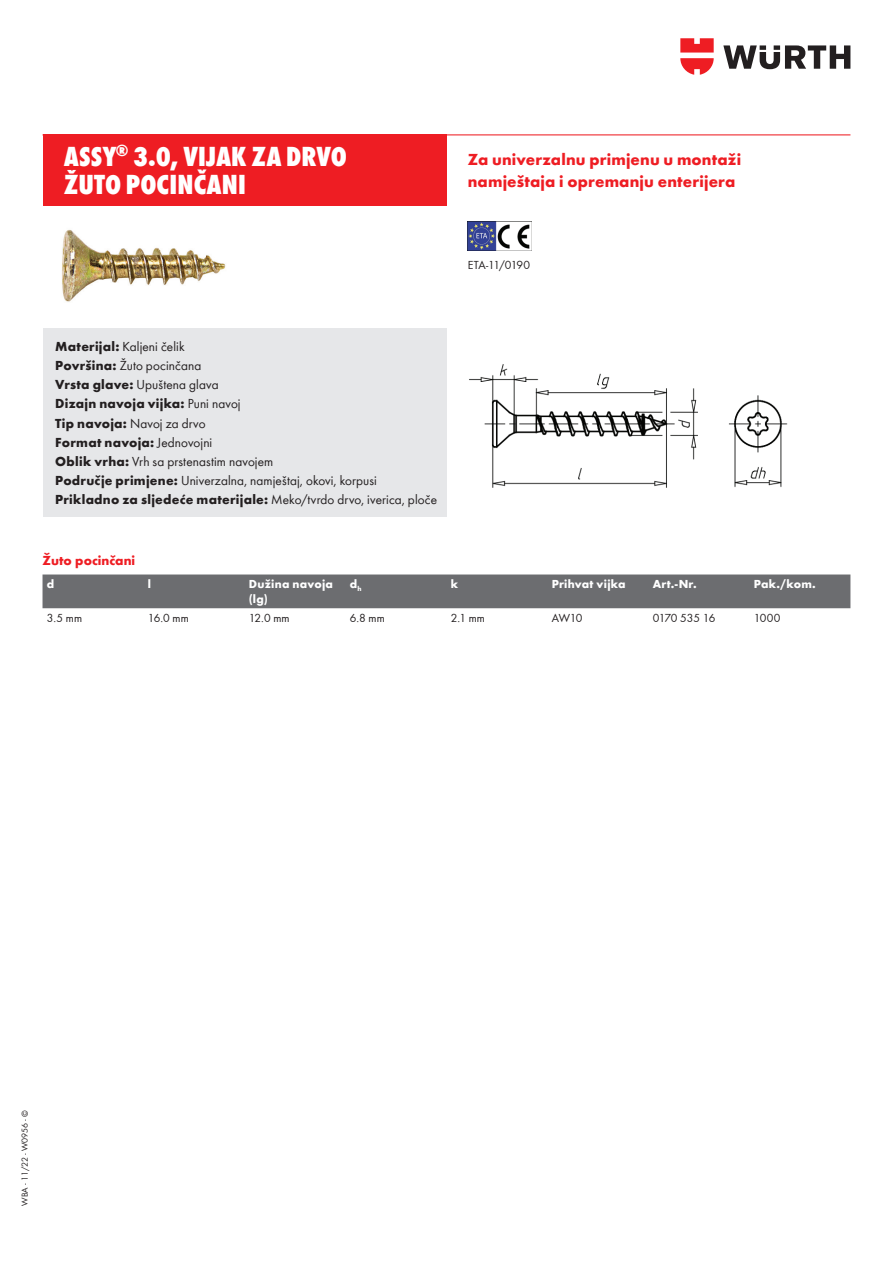
<style>
.page{position:relative;width:893px;height:1263px;background:#fff}
.page>*{position:absolute;margin:0;border:0;box-sizing:border-box;transform-origin:0 0}
.t1{font:28.5px/28.5px "Wuerth Extra Bold Cond Caps";letter-spacing:.005em;color:#fff}
.t2{font:700 16.5px/21.8px "Wuerth Global";letter-spacing:.01em;color:#ee1d23}
.t3{font:13.5px/19.2px "Wuerth Global";letter-spacing:.01em;color:#231f20}
.t4{font:700 13.5px "Wuerth";color:#ee1d23}
.t5{font:700 12px/15px "Wuerth Global";letter-spacing:.02em;color:#fff}
.t6{font:12px "Wuerth Global";letter-spacing:-.02em;color:#231f20}
.t7{font:12px "Wuerth Global";letter-spacing:-.04em;color:#231f20}
.t8{font:9px "Wuerth";color:#231f20}
.s1{font-weight:700}
</style>
<div class="page">
<hr style="left:43px;top:134px;width:807px;height:1px;background:#ee1d23">
<div style="left:43px;top:134px;width:403px;height:72px;background:#ee1d23"></div>
<img style="left:468px;top:222px;width:64px;height:29px">
<div style="left:43px;top:328px;width:403px;height:189px;background:#e6e7e9"></div>
<img style="left:62px;top:229px;width:164px;height:73px">
<img style="left:469px;top:364px;width:319px;height:124px">
<div style="left:43px;top:574px;width:807px;height:34px;background:#6c6d70"></div>
<svg style="left:723px;top:45px;width:127px;height:24px"></svg>
<svg style="left:680px;top:38px;width:34px;height:37px"></svg>
<h1 class="t1" style="left:64px;top:140px;width:285px">ASSY<sup>®</sup> 3.0, VIJAK ZA DRVO<br>ŽUTO POCINČANI</h1>
<p class="t3" style="left:55px;top:337px;width:383px"><span class="s1">Materijal:</span> Kaljeni čelik<br><span class="s1">Površina:</span> Žuto pocinčana<br><span class="s1">Vrsta glave:</span> Upuštena glava<br><span class="s1">Dizajn navoja vijka:</span> Puni navoj<br><span class="s1">Tip navoja:</span> Navoj za drvo<br><span class="s1">Format navoja:</span> Jednovojni<br><span class="s1">Oblik vrha:</span> Vrh sa prstenastim navojem<br><span class="s1">Područje primjene:</span> Univerzalna, namještaj, okovi, korpusi <span class="s1">Prikladno za sljedeće materijale:</span> Meko/tvrdo drvo, iverica, ploče</p>
<p class="t4" style="left:43px;top:551px;width:94px">Žuto pocinčani</p>
<p class="t2" style="left:468px;top:148px;width:275px">Za univerzalnu primjenu u montaži namještaja i opremanju enterijera</p>
<p class="t7" style="left:468px;top:257px;width:64px">ETA-11/0190</p>
<p class="t5" style="left:47px;top:577px;width:9px">d</p>
<p class="t5" style="left:148px;top:577px;width:5px">l</p>
<p class="t5" style="left:249px;top:577px;width:86px">Dužina navoja (lg)</p>
<p class="t5" style="left:350px;top:577px;width:14px">d<sub>h</sub></p>
<p class="t5" style="left:451px;top:577px;width:9px">k</p>
<p class="t5" style="left:552px;top:577px;width:75px">Prihvat vijka</p>
<p class="t5" style="left:653px;top:577px;width:46px">Art.-Nr.</p>
<p class="t5" style="left:754px;top:577px;width:64px">Pak./kom.</p>
<p class="t6" style="left:47px;top:611px;width:37px">3.5 mm</p>
<p class="t6" style="left:148px;top:611px;width:43px">16.0 mm</p>
<p class="t6" style="left:249px;top:611px;width:42px">12.0 mm</p>
<p class="t6" style="left:350px;top:611px;width:37px">6.8 mm</p>
<p class="t6" style="left:451px;top:611px;width:36px">2.1 mm</p>
<p class="t6" style="left:552px;top:611px;width:32px">AW10</p>
<p class="t6" style="left:653px;top:611px;width:64px">0170 535 16</p>
<p class="t6" style="left:754px;top:611px;width:28px">1000</p>
<p class="t8" style="left:19px;top:1205px;width:96px;rotate:-90deg">WBA - 11/22 - W0956 - ©</p>
</div>
